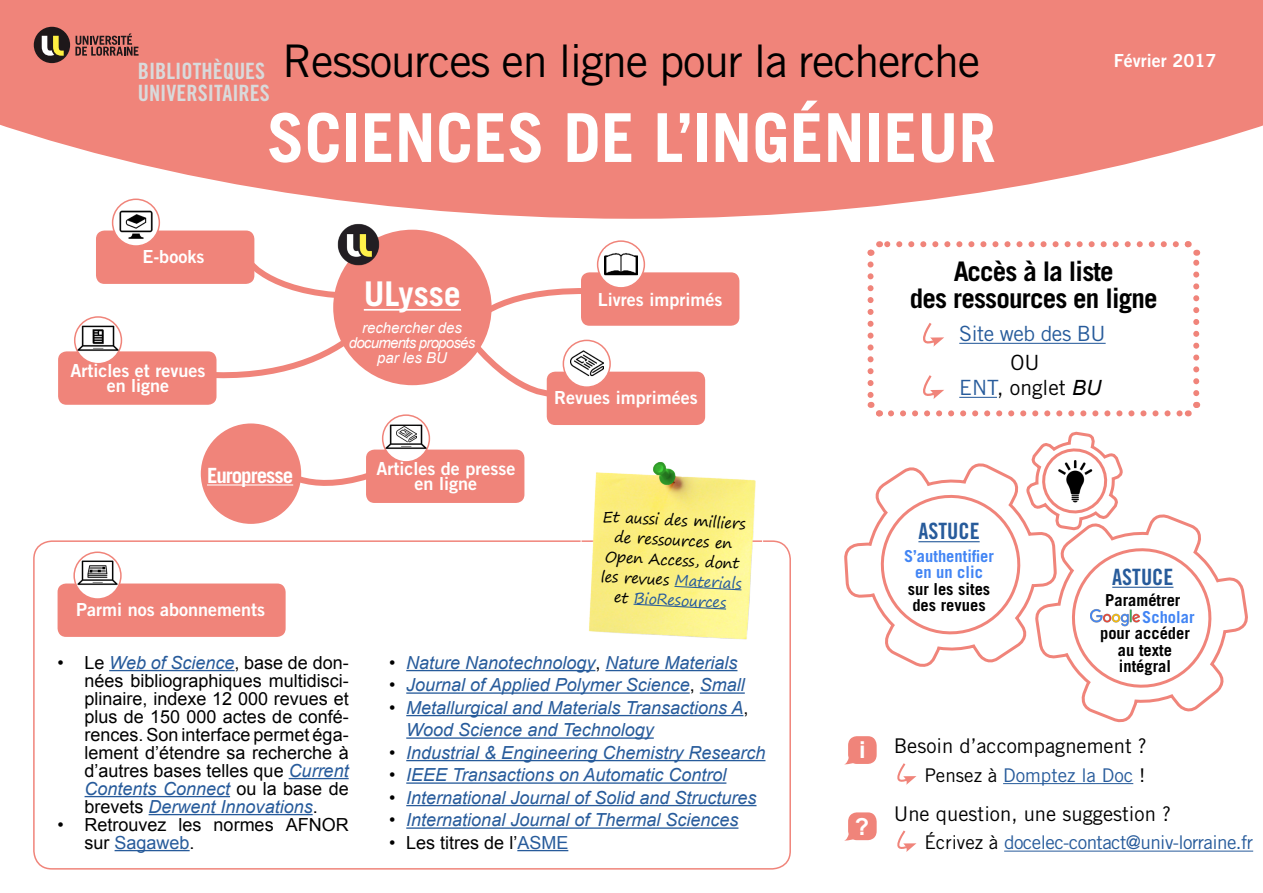
<style>
.page{position:relative;width:1263px;height:893px;background:#fff}
.page>*{position:absolute;margin:0;border:0;box-sizing:border-box;transform-origin:0 0}
.t1{font:700 67.5px "Trade Gothic LT Std";color:#fff}
.t2{font:45px "Trade Gothic LT Std";letter-spacing:-.03em;color:#000}
.t3{font:700 34.05px "Trade Gothic LT Std";color:#fff}
.t4{font:700 27px/27px "Trade Gothic LT Std";letter-spacing:-.03em;color:#000;text-align:center}
.t5{font:700 23.4px "Arial";color:#fff}
.t6{font:22.5px/22px "Trade Gothic LT Std Bd Cn 20";color:#d9dadb}
.t7{font:22.5px "Trade Gothic LT Std Bd Cn 20";color:#275b9b}
.t8{font:21px/25.5px "Trade Gothic LT Std";color:#000;text-align:center}
.t9{font:21px "Trade Gothic LT Std";letter-spacing:-.02em;color:#275b9b}
.t10{font:700 21px "Trade Gothic LT Std";letter-spacing:-.05em;color:#fff}
.t11{font:20.25px "Trade Gothic LT Std";color:#000}
.t12{font:18.9px "Trade Gothic LT Std";letter-spacing:-.03em;color:#275b9b}
.t13{font:18.9px "Trade Gothic LT Std";color:#275b9b}
.t14{font:18px/18px "Arial";color:#000;text-align:justify}
.t15{font:italic 18px/22.5px "Arial";color:#275b9b}
.t16{font:18px/15px "Trade Gothic LT Std Bd 2";color:#fff;text-align:center}
.t17{font:700 16.5px/16.5px "Trade Gothic LT Std";color:#000}
.t18{font:700 16.5px/16.5px "Trade Gothic LT Std";color:#4285f4;text-align:center}
.t19{font:15px/20px "Segoe Print";color:#000;text-align:center}
.t20{font:italic 15px/15px "Arial";color:#fff;text-align:center}
.s1{color:#275b9b}
.s2{font-style:italic;color:#275b9b}
.s3{color:#000}
.s4{font-style:normal;color:#000}
.s5{font-family:"Arial";font-style:italic}
</style>
<div class="page">
<svg style="left:210px;top:256px;width:187px;height:128px"></svg>
<svg style="left:292px;top:463px;width:75px;height:35px"></svg>
<svg style="left:445px;top:288px;width:148px;height:111px"></svg>
<svg style="left:0;top:0;width:1263px;height:219px;background:#f2948c"></svg>
<svg style="left:75px;top:33px;width:64px;height:23px"></svg>
<div style="left:34px;top:27px;width:36px;height:36px;background:#1e181a;border-radius:50%"></div>
<svg style="left:42px;top:36px;width:22px;height:20px"></svg>
<div style="left:547px;top:372px;width:158px;height:53px;background:#f0847a;border-radius:9px"></div>
<svg style="left:563px;top:340px;width:47px;height:47px"></svg>
<div style="left:563px;top:340px;width:48px;height:48px;border:2px solid #f0847a;border-radius:50%"></div>
<img style="left:570px;top:349px;width:33px;height:28px">
<div style="left:581px;top:272px;width:158px;height:54px;background:#f0847a;border-radius:9px"></div>
<div style="left:598px;top:241px;width:46px;height:47px;background:#fff;border-radius:50%"></div>
<div style="left:597px;top:240px;width:48px;height:49px;border:2px solid #f0847a;border-radius:50%"></div>
<img style="left:604px;top:253px;width:34px;height:23px">
<div style="left:96px;top:231px;width:158px;height:53px;background:#f0847a;border-radius:9px"></div>
<svg style="left:113px;top:199px;width:46px;height:47px"></svg>
<div style="left:112px;top:199px;width:48px;height:48px;border:2px solid #f0847a;border-radius:50%"></div>
<img style="left:114px;top:209px;width:44px;height:29px">
<div style="left:58px;top:351px;width:158px;height:54px;background:#f0847a;border-radius:9px"></div>
<div style="left:75px;top:317px;width:46px;height:47px;background:#fff;border-radius:50%"></div>
<div style="left:74px;top:316px;width:48px;height:48px;border:2px solid #f0847a;border-radius:50%"></div>
<img style="left:77px;top:325px;width:42px;height:26px">
<img style="left:87px;top:329px;width:19px;height:17px">
<div style="left:366px;top:450px;width:158px;height:53px;background:#f0847a;border-radius:9px"></div>
<div style="left:383px;top:415px;width:46px;height:47px;background:#fff;border-radius:50%"></div>
<div style="left:382px;top:414px;width:48px;height:49px;border:2px solid #f0847a;border-radius:50%"></div>
<img style="left:385px;top:424px;width:42px;height:25px">
<img style="left:396px;top:426px;width:20px;height:16px">
<div style="left:336px;top:232px;width:153px;height:150px;background:#f0847a;border-radius:50%"></div>
<div style="left:333px;top:230px;width:159px;height:155px;border:5px solid #f0847a;border-radius:50%"></div>
<img style="left:338px;top:223px;width:42px;height:42px">
<hr style="left:364px;top:309px;width:97px;height:2px;background:#fff">
<div style="left:204px;top:426px;width:94px;height:95px;background:#f0847a;border-radius:50%"></div>
<div style="left:201px;top:423px;width:100px;height:101px;border:5px solid #f0847a;border-radius:50%"></div>
<hr style="left:207px;top:484px;width:86px;height:1px;background:#fff">
<div style="left:58px;top:583px;width:228px;height:54px;background:#f0847a;border-radius:9px"></div>
<div style="left:74px;top:552px;width:47px;height:47px;background:#fff;border-radius:50%"></div>
<div style="left:73px;top:551px;width:49px;height:49px;border:2px solid #f0847a;border-radius:50%"></div>
<hr style="left:1003px;top:783px;width:130px;height:1px;background:#275b9b">
<hr style="left:1004px;top:851px;width:249px;height:1px;background:#275b9b">
<svg style="left:897px;top:763px;width:19px;height:22px"></svg>
<svg style="left:897px;top:830px;width:19px;height:22px"></svg>
<svg style="left:845px;top:736px;width:32px;height:28px"></svg>
<svg style="left:844px;top:812px;width:33px;height:29px"></svg>
<svg style="left:1081px;top:577px;width:167px;height:146px"></svg>
<svg style="left:844px;top:241px;width:379px;height:455px"></svg>
<hr style="left:918px;top:541px;width:62px;height:1px;background:#275b9b">
<hr style="left:1112px;top:587px;width:61px;height:1px;background:#275b9b">
<img style="left:1057px;top:461px;width:37px;height:41px">
<img style="left:1091px;top:609px;width:48px;height:18px">
<hr style="left:406px;top:670px;width:189px;height:1px;background:#275b9b">
<hr style="left:605px;top:670px;width:132px;height:1px;background:#275b9b">
<hr style="left:406px;top:692px;width:284px;height:2px;background:#275b9b">
<hr style="left:700px;top:692px;width:45px;height:2px;background:#275b9b">
<hr style="left:406px;top:715px;width:337px;height:1px;background:#275b9b">
<hr style="left:406px;top:737px;width:248px;height:2px;background:#275b9b">
<hr style="left:406px;top:760px;width:359px;height:1px;background:#275b9b">
<hr style="left:406px;top:782px;width:320px;height:2px;background:#275b9b">
<hr style="left:406px;top:805px;width:350px;height:1px;background:#275b9b">
<hr style="left:406px;top:827px;width:332px;height:2px;background:#275b9b">
<hr style="left:517px;top:850px;width:51px;height:1px;background:#275b9b">
<img style="left:77px;top:560px;width:41px;height:25px">
<img style="left:85px;top:561px;width:25px;height:18px">
<div style="left:33px;top:540px;width:758px;height:330px;border:2px solid #f0847a;border-radius:18px"></div>
<hr style="left:109px;top:670px;width:126px;height:1px;background:#275b9b">
<hr style="left:289px;top:778px;width:60px;height:1px;background:#275b9b">
<hr style="left:85px;top:796px;width:145px;height:1px;background:#275b9b">
<hr style="left:149px;top:814px;width:164px;height:1px;background:#275b9b">
<hr style="left:115px;top:850px;width:75px;height:1px;background:#275b9b">
<img style="left:589px;top:463px;width:166px;height:175px">
<svg style="left:673px;top:585px;width:69px;height:6px"></svg>
<svg style="left:632px;top:603px;width:95px;height:7px"></svg>
<h2 class="t2" style="left:283px;top:34px;width:699px">Ressources en ligne pour la recherche</h2>
<p class="t16" style="left:1114px;top:53px;width:104px">Février 2017</p>
<p class="t6" style="left:138px;top:60px;width:133px">BIBLIOTHÈQUES<br>UNIVERSITAIRES</p>
<h1 class="t1" style="left:267px;top:96px;width:730px">SCIENCES DE L’INGÉNIEUR</h1>
<p class="t16" style="left:142px;top:249px;width:63px">E-books</p>
<p class="t16" style="left:71px;top:363px;width:136px">Articles et revues en ligne</p>
<p class="t10" style="left:207px;top:462px;width:88px">Europresse</p>
<p class="t16" style="left:76px;top:602px;width:190px">Parmi nos abonnements</p>
<h3 class="t3" style="left:364px;top:273px;width:99px">ULysse</h3>
<p class="t20" style="left:349px;top:321px;width:128px">rechercher des documents proposés par les BU</p>
<p class="t16" style="left:376px;top:461px;width:140px">Articles de presse en ligne</p>
<p class="t16" style="left:598px;top:291px;width:126px">Livres imprimés</p>
<p class="t16" style="left:554px;top:390px;width:145px">Revues imprimées</p>
<p class="t19" style="left:603px;top:506px;width:145px;rotate:3deg">Et aussi des milliers de ressources en<br>Open Access, dont les revues <span class="s1">Materials </span>et <span class="s1">BioResources</span></p>
<p class="t14" style="left:85px;top:653px;width:266px;text-indent:-27px">• Le <span class="s2">Web of Science</span>, base de don&shy;nées bibliographiques multidisci&shy;plinaire, indexe 12 000 revues et plus de 150 000 actes de confé&shy;rences. Son interface permet éga&shy;lement d’étendre sa recherche à d’autres bases telles que <span class="s2">Current Contents Connect</span> ou la base de brevets <span class="s2">Derwent Innovations</span>.</p>
<p class="t14" style="left:85px;top:815px;width:266px;text-indent:-27px">• Retrouvez les normes AFNOR sur <span class="s1">Sagaweb</span>.</p>
<p class="t15" style="left:389px;top:651px;width:350px"><span class="s3">•</span> Nature Nanotechnology<span class="s4">,</span> Nature Materials</p>
<p class="t15" style="left:389px;top:674px;width:357px"><span class="s3">•</span> Journal of Applied Polymer Science<span class="s4">,</span> Small</p>
<p class="t15" style="left:406px;top:696px;width:344px;text-indent:-17px"><span class="s3">•</span> Metallurgical and Materials Transactions A<span class="s4">,<br></span>Wood Science and Technology</p>
<p class="t15" style="left:389px;top:741px;width:378px"><span class="s3">•</span> Industrial &amp; Engineering Chemistry Research</p>
<p class="t15" style="left:389px;top:764px;width:339px"><span class="s3">•</span> IEEE Transactions on Automatic Control</p>
<p class="t15" style="left:389px;top:786px;width:369px"><span class="s3">•</span> International Journal of Solid and Structures</p>
<p class="t15" style="left:389px;top:809px;width:351px"><span class="s3">•</span> International Journal of Thermal Sciences</p>
<p class="t14" style="left:389px;top:833px;width:181px">• Les titres de l’<span class="s1">ASME</span></p>
<h3 class="t4" style="left:910px;top:257px;width:249px">Accès à la liste<br>des ressources en ligne</h3>
<p class="t9" style="left:959px;top:321px;width:148px">Site web des BU</p>
<p class="t8" style="left:959px;top:349px;width:144px">OU<br><span class="s1">ENT</span>, onglet <span class="s5">BU</span></p>
<p class="t5" style="left:859px;top:734px;width:8px">i</p>
<p class="t5" style="left:855px;top:811px;width:16px">?</p>
<p class="t7" style="left:918px;top:518px;width:63px">ASTUCE</p>
<p class="t18" style="left:904px;top:548px;width:91px">S’authentifier en un clic</p>
<p class="t17" style="left:908px;top:581px;width:84px">sur les sites des revues</p>
<p class="t7" style="left:1112px;top:563px;width:63px">ASTUCE</p>
<p class="t17" style="left:1105px;top:592px;width:77px">Paramétrer</p>
<p class="t18" style="left:1142px;top:608px;width:54px">Scholar</p>
<p class="t17" style="left:1100px;top:625px;width:91px;text-align:center">pour accéder au texte intégral</p>
<p class="t11" style="left:894px;top:734px;width:255px">Besoin d’accompagnement ?</p>
<p class="t13" style="left:924px;top:764px;width:222px"><span class="s3">Pensez à</span> Domptez la Doc <span class="s3">!</span></p>
<p class="t11" style="left:894px;top:801px;width:279px">Une question, une suggestion ?</p>
<p class="t12" style="left:924px;top:831px;width:330px"><span class="s3">Écrivez à</span> docelec-contact@univ-lorraine.fr</p>
</div>
